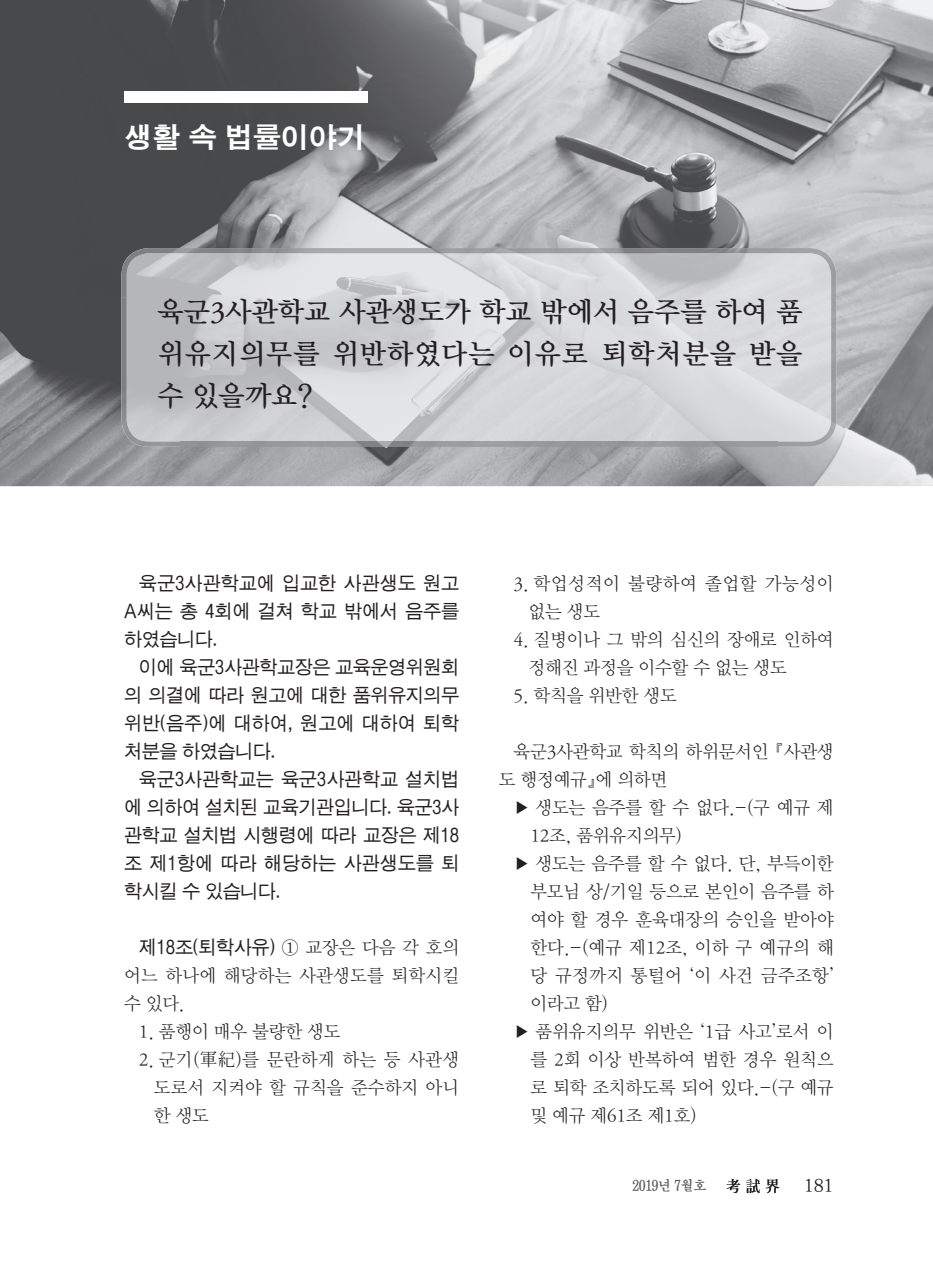
<style>
.page{position:relative;width:933px;height:1275px;background:#fff}
.page>*{position:absolute;margin:0;border:0;box-sizing:border-box;transform-origin:0 0}
.t1{font:28px/42px "DX Nmu Std 40";color:#231f20;text-align:justify}
.t2{font:28px "D Xgo Std 60";color:#fff}
.t3{font:19.25px "DX Nmu Std 30";color:#231f20}
.t4{font:18.38px/28px "DX Nmu Std 20";letter-spacing:-.01em;color:#231f20}
.t5{font:18.38px/28px "D Xgo Std 30";letter-spacing:-.01em;color:#231f20;text-align:justify}
.t6{font:18.38px/28px "DX Nmu Std 20";letter-spacing:.015em;color:#231f20}
.t7{font:18.38px/28px "DX Nmu Std 20";letter-spacing:.035em;color:#231f20}
.t8{font:18.38px "DX Nmu Std 20";letter-spacing:.02em;color:#231f20}
.t9{font:14px "D Xmu Std 40";letter-spacing:-.05em;color:#5a5a5d;scale:.95 1}
.s1{font-family:"DX Nmu Std 20"}
</style>
<div class="page">
<svg style="left:726px;top:1179px;width:14px;height:14px"></svg>
<svg style="left:746px;top:1179px;width:33px;height:14px"></svg>
<img style="left:0;top:0;width:933px;height:486px">
<img style="left:181px;top:298px;width:595px;height:143px">
<img style="left:121px;top:248px;width:715px;height:50px">
<img style="left:121px;top:297px;width:60px;height:150px">
<img style="left:776px;top:297px;width:60px;height:150px">
<img style="left:181px;top:441px;width:596px;height:6px">
<div style="left:124px;top:92px;width:243px;height:11px;background:#fff"></div>
<h1 class="t2" style="left:124px;top:123px;width:242px">생활 속 법률이야기</h1>
<h1 class="t1" style="left:157px;top:292px;width:646px">육군3사관학교 사관생도가 학교 밖에서 음주를 하여 품 위유지의무를 위반하였다는 이유로 퇴학처분을 받을 수 있을까요?</h1>
<p class="t5" style="left:124px;top:570px;width:336px;text-indent:15px">육군3사관학교에 입교한 사관생도 원고 A씨는 총 4회에 걸쳐 학교 밖에서 음주를 하였습니다.</p>
<p class="t5" style="left:124px;top:654px;width:336px;text-indent:15px">이에 육군3사관학교장은 교육운영위원회 의 의결에 따라 원고에 대한 품위유지의무 위반(음주)에 대하여, 원고에 대하여 퇴학 처분을 하였습니다.</p>
<p class="t5" style="left:124px;top:766px;width:336px;text-indent:15px">육군3사관학교는 육군3사관학교 설치법 에 의하여 설치된 교육기관입니다. 육군3사 관학교 설치법 시행령에 따라 교장은 제18 조 제1항에 따라 해당하는 사관생도를 퇴 학시킬 수 있습니다.</p>
<p class="t5" style="left:139px;top:934px;width:322px">제18조(퇴학사유) <span class="s1">① 교장은 다음 각 호의</span></p>
<p class="t6" style="left:124px;top:962px;width:336px">어느 하나에 해당하는 사관생도를 퇴학시킬 수 있다.</p>
<p class="t4" style="left:139px;top:1018px;width:203px">1. 품행이 매우 불량한 생도</p>
<p class="t4" style="left:154px;top:1046px;width:307px;text-align:justify;text-indent:-15px">2. 군기(軍紀)를 문란하게 하는 등 사관생 도로서 지켜야 할 규칙을 준수하지 아니 한 생도</p>
<p class="t7" style="left:528px;top:570px;width:306px;text-indent:-15px">3. 학업성적이 불량하여 졸업할 가능성이 없는 생도</p>
<p class="t4" style="left:528px;top:626px;width:306px;text-indent:-15px">4. 질병이나 그 밖의 심신의 장애로 인하여 정해진 과정을 이수할 수 없는 생도</p>
<p class="t4" style="left:513px;top:682px;width:165px">5. 학칙을 위반한 생도</p>
<p class="t4" style="left:499px;top:738px;width:336px;text-indent:15px">육군3사관학교 학칙의 하위문서인 『사관생 도 행정예규』에 의하면</p>
<p class="t4" style="left:513px;top:794px;width:321px">▶ 생도는 음주를 할 수 없다.-(구 예규 제</p>
<p class="t4" style="left:530px;top:822px;width:153px">12조, 품위유지의무)</p>
<p class="t4" style="left:513px;top:850px;width:321px">▶ 생도는 음주를 할 수 없다. 단, 부득이한</p>
<p class="t4" style="left:530px;top:878px;width:305px">부모님 상/기일 등으로 본인이 음주를 하</p>
<p class="t4" style="left:530px;top:906px;width:305px">여야 할 경우 훈육대장의 승인을 받아야</p>
<p class="t4" style="left:530px;top:934px;width:305px">한다.-(예규 제12조, 이하 구 예규의 해</p>
<p class="t8" style="left:530px;top:966px;width:305px">당 규정까지 통털어 ‘이 사건 금주조항’</p>
<p class="t4" style="left:530px;top:990px;width:79px">이라고 함)</p>
<p class="t4" style="left:513px;top:1018px;width:321px">▶ 품위유지의무 위반은 ‘1급 사고’로서 이</p>
<p class="t4" style="left:530px;top:1046px;width:305px">를 2회 이상 반복하여 범한 경우 원칙으</p>
<p class="t4" style="left:530px;top:1074px;width:305px">로 퇴학 조치하도록 되어 있다.-(구 예규</p>
<p class="t4" style="left:530px;top:1102px;width:168px">및 예규 제61조 제1호)</p>
<p class="t9" style="left:632px;top:1179px;width:80px">2019년 7월호</p>
<p class="t3" style="left:804px;top:1176px;width:31px">181</p>
</div>
